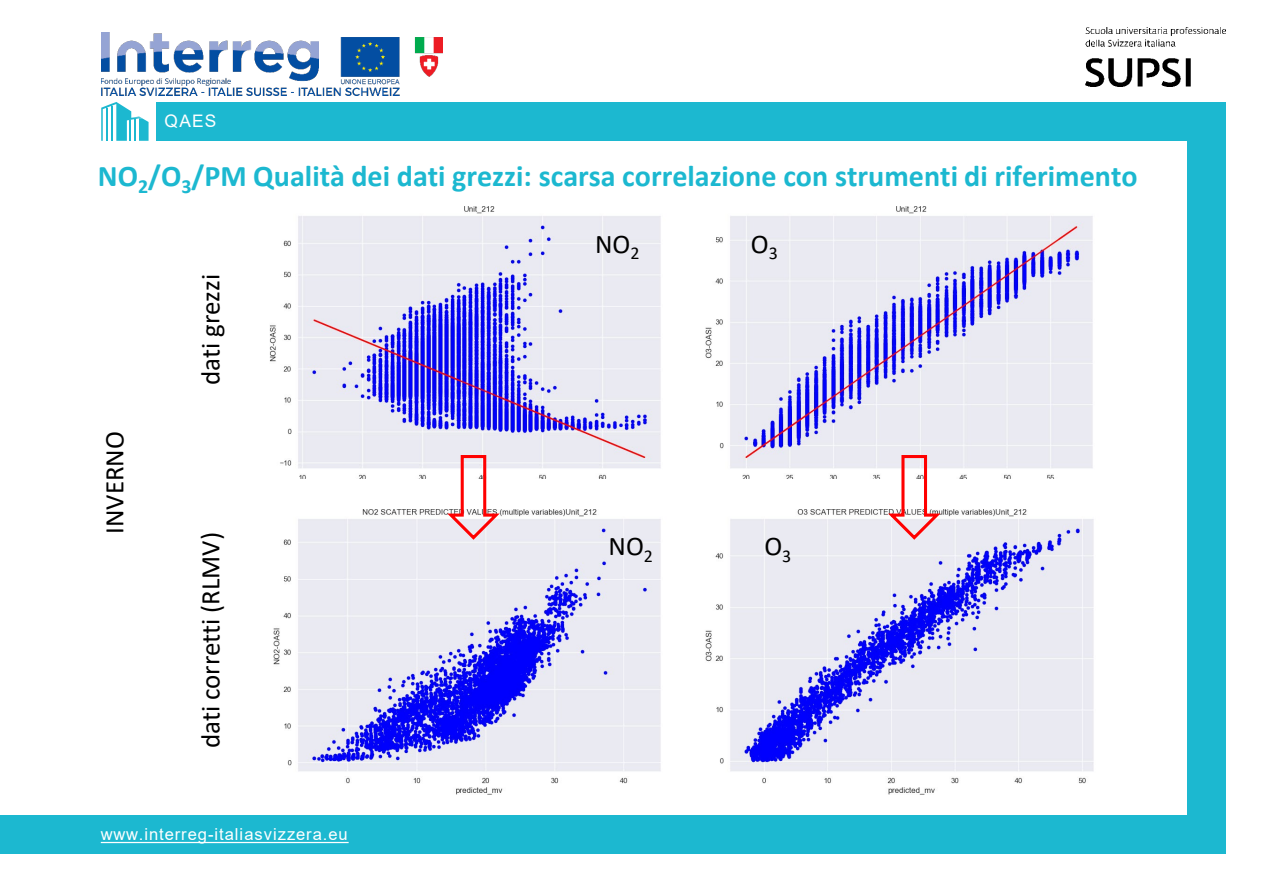
<style>
.page{position:relative;width:1264px;height:894px;background:#fff}
.page>*{position:absolute;margin:0;border:0;box-sizing:border-box;transform-origin:0 0}
.t1{font:700 30px "Calibri";color:#1cb8d0}
.t2{font:27px "Calibri";color:#000}
.t3{font:17.25px "Arial";color:#fff}
.t4{font:16.5px "Arial";letter-spacing:.055em;color:#fff}
</style>
<div class="page">
<div style="left:157px;top:102px;width:1050px;height:39px;background:#1cb8d0"></div>
<div style="left:0;top:815px;width:1207px;height:38px;background:#1cb8d0"></div>
<div style="left:1186px;top:102px;width:39px;height:751px;background:#1cb8d0"></div>
<img style="left:101px;top:33px;width:341px;height:62px">
<svg style="left:101px;top:102px;width:47px;height:39px"></svg>
<svg style="left:101px;top:841px;width:247px;height:2px"></svg>
<img style="left:1085px;top:27px;width:140px;height:60px">
<img style="left:269px;top:206px;width:392px;height:273px">
<img style="left:705px;top:206px;width:388px;height:273px">
<img style="left:273px;top:509px;width:388px;height:286px">
<img style="left:705px;top:509px;width:389px;height:286px">
<svg style="left:446px;top:453px;width:57px;height:89px"></svg>
<svg style="left:887px;top:453px;width:56px;height:89px"></svg>
<p class="t3" style="left:164px;top:109px;width:53px">QAES</p>
<h1 class="t1" style="left:98px;top:155px;width:1040px">NO<sub>2</sub>/O<sub>3</sub>/PM Qualità dei dati grezzi: scarsa correlazione con strumenti di riferimento</h1>
<p class="t2" style="left:96px;top:534px;width:104px;rotate:-90deg">INVERNO</p>
<p class="t2" style="left:192px;top:385px;width:112px;rotate:-90deg">dati grezzi</p>
<p class="t2" style="left:192px;top:748px;width:218px;rotate:-90deg">dati corretti (RLMV)</p>
<p class="t4" style="left:101px;top:822px;width:248px">www.interreg-italiasvizzera.eu</p>
<p class="t2" style="left:595px;top:225px;width:46px">NO<sub>2</sub></p>
<p class="t2" style="left:750px;top:225px;width:28px">O<sub>3</sub></p>
<p class="t2" style="left:608px;top:527px;width:46px">NO<sub>2</sub></p>
<p class="t2" style="left:764px;top:527px;width:28px">O<sub>3</sub></p>
</div>
